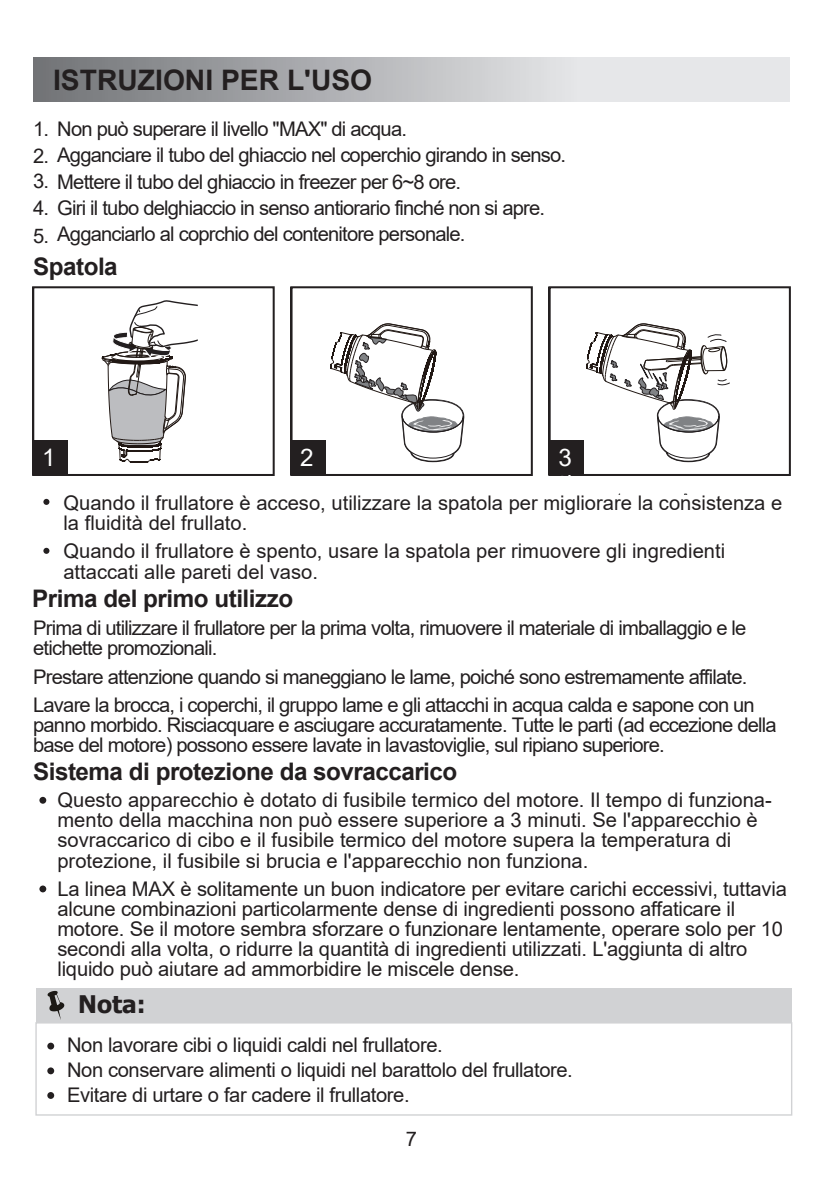
<style>
.page{position:relative;width:823px;height:1191px;background:#fff}
.page>*{position:absolute;margin:0;border:0;box-sizing:border-box;transform-origin:0 0}
.t1{font:700 28.2px "Arial";color:#231f20}
.t2{font:700 24.2px "Arial";letter-spacing:-.02em;color:#231f20}
.t3{font:700 24.2px "Tahoma";color:#231f20}
.t4{font:24.2px "Arial";color:#fff}
.t5{font:20.2px/20.2px "Arial";letter-spacing:-.01em;color:#231f20}
.t6{font:20.2px/20.2px "Arial";letter-spacing:-.04em;color:#231f20}
</style>
<div class="page">
<svg style="left:33px;top:57px;width:756px;height:44px;background:#c5c6c8"></svg>
<svg style="left:32px;top:286px;width:243px;height:190px"></svg>
<svg style="left:548px;top:286px;width:243px;height:190px"></svg>
<svg style="left:290px;top:286px;width:243px;height:190px"></svg>
<div style="left:291px;top:441px;width:34px;height:34px;background:#231f20"></div>
<div style="left:549px;top:441px;width:34px;height:34px;background:#231f20"></div>
<svg style="left:331px;top:323px;width:133px;height:153px"></svg>
<svg style="left:586px;top:323px;width:144px;height:172px"></svg>
<div style="left:36px;top:988px;width:755px;height:34px;background:#d1d2d4"></div>
<div style="left:35px;top:1022px;width:756px;height:93px;border:1px solid #d1d2d4"></div>
<svg style="left:32px;top:331px;width:96px;height:785px"></svg>
<svg style="left:112px;top:57px;width:148px;height:297px"></svg>
<svg style="left:100px;top:299px;width:98px;height:163px"></svg>
<h1 class="t1" style="left:53px;top:60px;width:320px">ISTRUZIONI PER L'USO</h1>
<p class="t6" style="left:33px;top:119px;width:375px">1. Non può superare il livello "MAX" di acqua.</p>
<p class="t6" style="left:33px;top:145px;width:534px">2. Agganciare il tubo del ghiaccio nel coperchio girando in senso.</p>
<p class="t6" style="left:33px;top:171px;width:429px">3. Mettere il tubo del ghiaccio in freezer per 6~8 ore.</p>
<p class="t6" style="left:33px;top:197px;width:513px">4. Giri il tubo delghiaccio in senso antiorario finché non si apre.</p>
<p class="t6" style="left:33px;top:224px;width:433px">5. Agganciarlo al coprchio del contenitore personale.</p>
<p class="t2" style="left:33px;top:249px;width:86px">Spatola</p>
<p class="t4" style="left:42px;top:441px;width:15px">1</p>
<p class="t4" style="left:300px;top:441px;width:15px">2</p>
<p class="t4" style="left:558px;top:441px;width:15px">3</p>
<p class="t5" style="left:63px;top:493px;width:720px">Quando il frullatore è acceso, utilizzare la spatola per migliorare la consistenza e la fluidità del frullato.</p>
<p class="t5" style="left:63px;top:541px;width:662px">Quando il frullatore è spento, usare la spatola per rimuovere gli ingredienti attaccati alle pareti del vaso.</p>
<p class="t2" style="left:32px;top:581px;width:262px">Prima del primo utilizzo</p>
<p class="t6" style="left:33px;top:618px;width:714px">Prima di utilizzare il frullatore per la prima volta, rimuovere il materiale di imballaggio e le etichette promozionali.</p>
<p class="t6" style="left:33px;top:662px;width:722px;line-height:28.2px">Prestare attenzione quando si maneggiano le lame, poiché sono estremamente affilate.<br>Lavare la brocca, i coperchi, il gruppo lame e gli attacchi in acqua calda e sapone con un</p>
<p class="t6" style="left:33px;top:714px;width:744px">panno morbido. Risciacquare e asciugare accuratamente. Tutte le parti (ad eccezione della base del motore) possono essere lavate in lavastoviglie, sul ripiano superiore.</p>
<p class="t2" style="left:33px;top:754px;width:425px">Sistema di protezione da sovraccarico</p>
<p class="t5" style="left:57px;top:789px;width:715px">Questo apparecchio è dotato di fusibile termico del motore. Il tempo di funziona&shy;mento della macchina non può essere superiore a 3 minuti. Se l'apparecchio è sovraccarico di cibo e il fusibile termico del motore supera la temperatura di protezione, il fusibile si brucia e l'apparecchio non funziona.</p>
<p class="t5" style="left:57px;top:878px;width:730px">La linea MAX è solitamente un buon indicatore per evitare carichi eccessivi, tuttavia alcune combinazioni particolarmente dense di ingredienti possono affaticare il motore. Se il motore sembra sforzare o funzionare lentamente, operare solo per 10 secondi alla volta, o ridurre la quantità di ingredienti utilizzati. L'aggiunta di altro liquido può aiutare ad ammorbidire le miscele dense.</p>
<p class="t3" style="left:78px;top:987px;width:69px">Nota:</p>
<p class="t5" style="left:67px;top:1032px;width:507px;line-height:25px">Non lavorare cibi o liquidi caldi nel frullatore.<br>Non conservare alimenti o liquidi nel barattolo del frullatore.<br>Evitare di urtare o far cadere il frullatore.</p>
<p class="t5" style="left:405px;top:1128px;width:13px">7</p>
</div>
